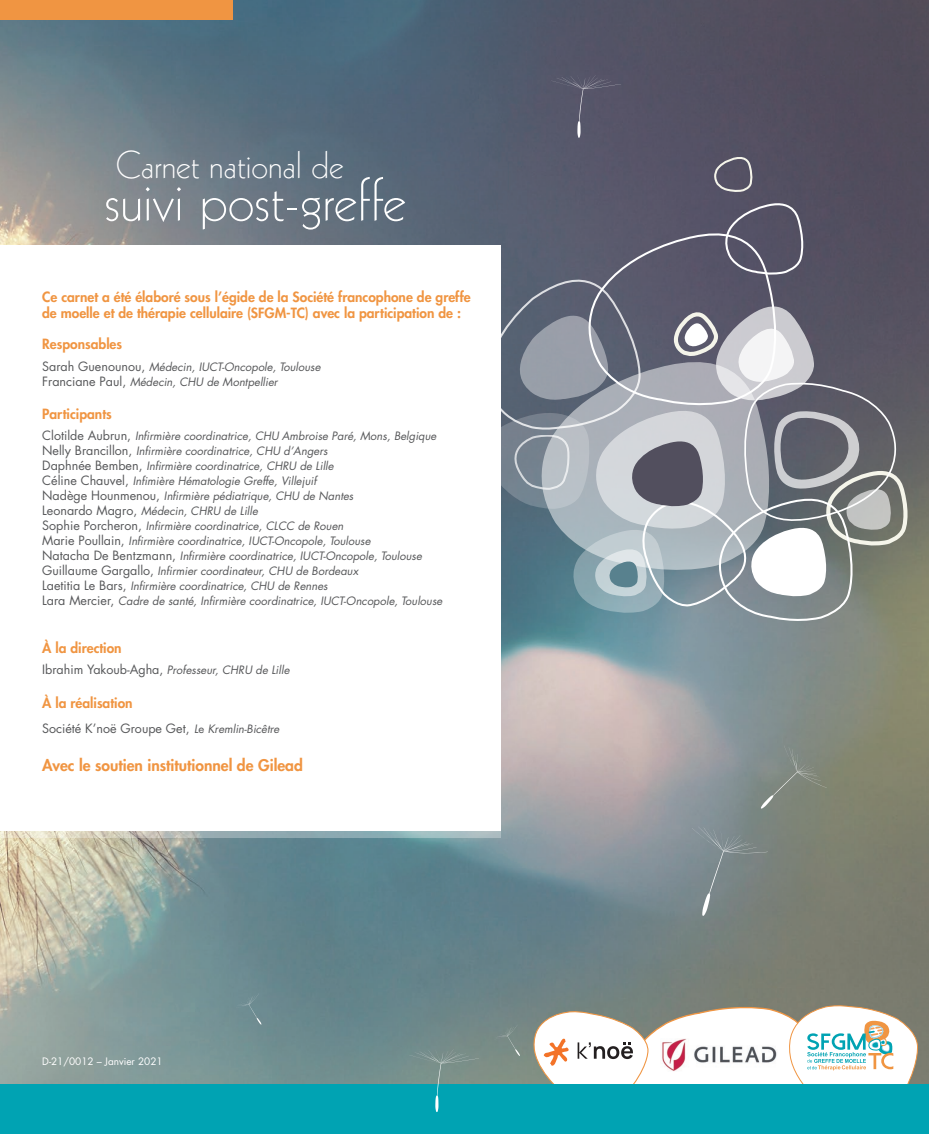
<style>
.page{position:relative;width:929px;height:1134px;background:#fff}
.page>*{position:absolute;margin:0;border:0;box-sizing:border-box;transform-origin:0 0}
.t1{font:300 60px "Kabel";color:#fff}
.t2{font:300 37.5px "Kabel";color:#fff}
.t3{font:800 15.62px "Futura";color:#f09542}
.t4{font:800 13.75px/16.5px "Futura";color:#f09542}
.t5{font:12.5px "Futura";color:#57585a}
.t6{font:italic 11.25px/15px "Futura";color:#57585a}
.t7{font:10px "Futura";color:#fff}
.s1{font-style:normal;font-size:12.5px}
.s2{font-style:italic;font-size:11.25px}
.s3{font-size:11.25px}
</style>
<div class="page">
<img style="left:0;top:0;width:928px;height:1084px">
<div style="left:0;top:0;width:232px;height:19px;background:#f09542"></div>
<div style="left:0;top:1084px;width:928px;height:50px;background:#00a3b3"></div>
<svg style="left:760px;top:745px;width:66px;height:64px;background:#828a81"></svg>
<svg style="left:691px;top:827px;width:76px;height:89px;background:#7e898a"></svg>
<svg style="left:498px;top:1025px;width:19px;height:11px"></svg>
<svg style="left:240px;top:993px;width:19px;height:12px"></svg>
<svg style="left:531px;top:1005px;width:389px;height:79px"></svg>
<img style="left:660px;top:1038px;width:117px;height:33px">
<svg style="left:551px;top:75px;width:44px;height:58px;background:#5b5b6e"></svg>
<svg style="left:712px;top:156px;width:40px;height:36px"></svg>
<svg style="left:484px;top:199px;width:424px;height:424px;background:#828892"></svg>
<svg style="left:409px;top:1049px;width:44px;height:59px"></svg>
<svg style="left:0;top:830px;width:500px;height:8px;background:#b8c5c2"></svg>
<div style="left:0;top:245px;width:500px;height:585px;background:#fff"></div>
<h2 class="t2" style="left:116px;top:144px;width:229px">Carnet national de</h2>
<h1 class="t1" style="left:104px;top:167px;width:302px">suivi post-greffe</h1>
<p class="t4" style="left:42px;top:288px;width:430px">Ce carnet a été élaboré sous l’égide de la Société francophone de greffe de moelle et de thérapie cellulaire (SFGM-TC) avec la participation de :</p>
<p class="t4" style="left:42px;top:336px;width:81px">Responsables</p>
<p class="t6" style="left:42px;top:359px;width:280px"><span class="s1">Sarah Guenounou,</span> Médecin, IUCT-Oncopole, Toulouse<br><span class="s1">Franciane Paul,</span> Médecin, CHU de Montpellier</p>
<p class="t4" style="left:42px;top:405px;width:71px">Participants</p>
<p class="t6" style="left:42px;top:428px;width:401px"><span class="s1">Clotilde Aubrun,</span> Infirmière coordinatrice, CHU Ambroise Paré, Mons, Belgique <span class="s1">Nelly Brancillon,</span> Infirmière coordinatrice, CHU d’Angers<br><span class="s1">Daphnée Bemben,</span> Infirmière coordinatrice, CHRU de Lille<br><span class="s1">Céline Chauvel,</span> Infimière Hématologie Greffe, Villejuif<br><span class="s1">Nadège Hounmenou,</span> Infirmière pédiatrique, CHU de Nantes<br><span class="s1">Leonardo Magro,</span> Médecin, CHRU de Lille<br><span class="s1">Sophie Porcheron,</span> Infirmière coordinatrice, CLCC de Rouen<br><span class="s1">Marie Poullain,</span> Infirmière coordinatrice, IUCT-Oncopole, Toulouse<br><span class="s1">Natacha De Bentzmann,</span> Infirmière coordinatrice, IUCT-Oncopole, Toulouse <span class="s1">Guillaume Gargallo,</span> Infirmier coordinateur, CHU de Bordeaux<br><span class="s1">Laetitia Le Bars,</span> Infirmière coordinatrice, CHU de Rennes<br><span class="s1">Lara Mercier,</span> Cadre de santé, Infirmière coordinatrice, IUCT-Oncopole, Toulouse</p>
<p class="t4" style="left:42px;top:640px;width:81px">À la direction</p>
<p class="t6" style="left:42px;top:663px;width:249px"><span class="s1">Ibrahim Yakoub-Agha,</span> Professeur, CHRU de Lille</p>
<p class="t4" style="left:42px;top:694px;width:92px">À la réalisation</p>
<p class="t5" style="left:42px;top:720px;width:239px">Société K’noë Groupe Get, <span class="s2">L</span><span class="s3">e</span> <span class="s2">Kremlin-Bicêtre</span></p>
<h3 class="t3" style="left:42px;top:755px;width:262px">Avec le soutien institutionnel de Gilead</h3>
<p class="t7" style="left:42px;top:1055px;width:122px">D-21/0012 – Janvier 2021</p>
</div>
